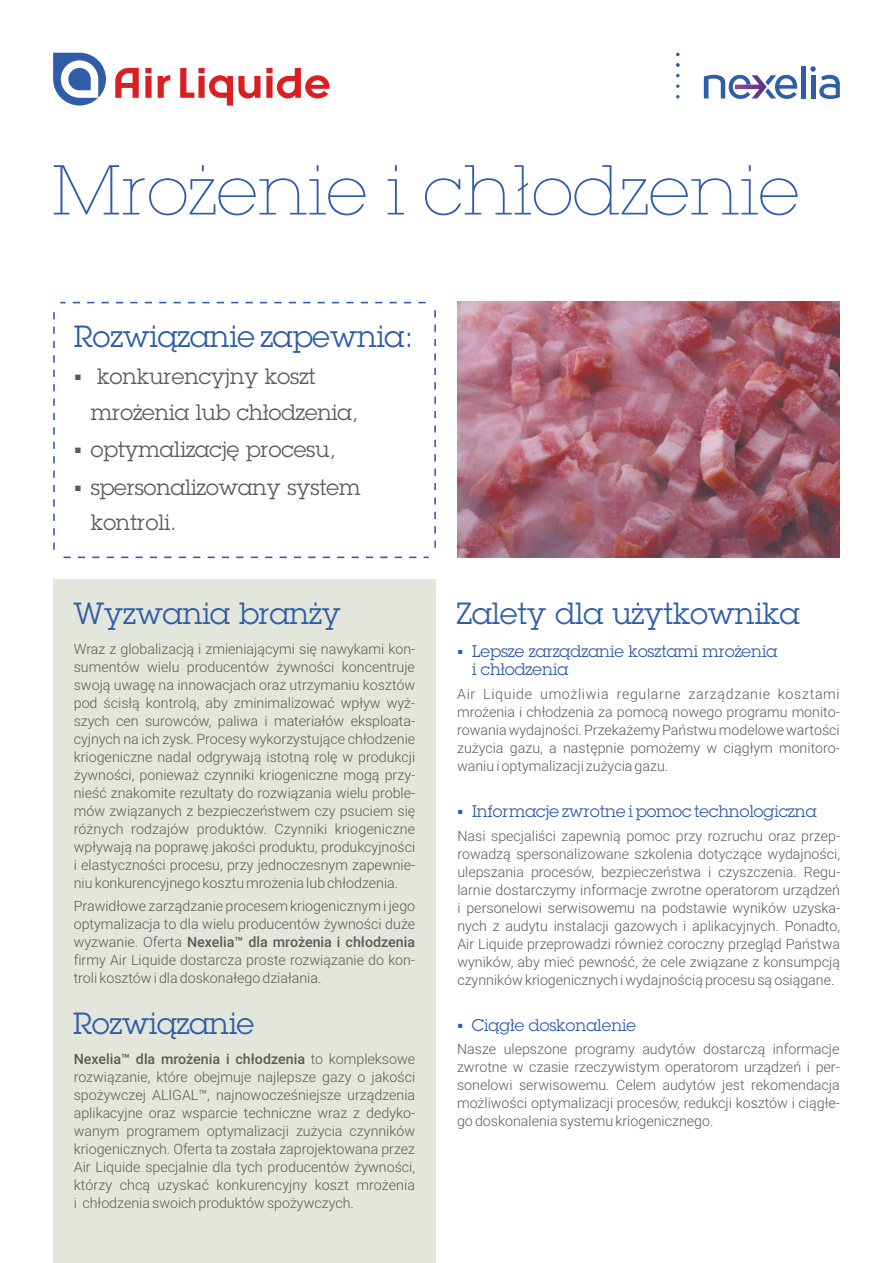
<style>
.page{position:relative;width:893px;height:1263px;background:#fff}
.page>*{position:absolute;margin:0;border:0;box-sizing:border-box;transform-origin:0 0}
.t1{font:200 69px "Lubalin Graph PCS";color:#2f5da7}
.t2{font:30px "Lubalin Graph PCS";color:#2f5da7}
.t3{font:21.75px/35.2px "Lubalin Graph PCS";color:#5b5b5b}
.t4{font:16.5px/18px "Lubalin Graph PCS";color:#2f5da7}
.t5{font:300 14.25px/18px "Roboto";color:#5b5b5b;text-align:justify}
.s1{font-weight:500}
</style>
<div class="page">
<div style="left:53px;top:579px;width:383px;height:684px;background:#e3e6db"></div>
<svg style="left:53px;top:312px;width:2px;height:238px"></svg>
<svg style="left:64px;top:556px;width:365px;height:2px"></svg>
<svg style="left:434px;top:310px;width:2px;height:238px"></svg>
<svg style="left:60px;top:302px;width:366px;height:1px"></svg>
<img style="left:457px;top:302px;width:383px;height:255px">
<svg style="left:53px;top:53px;width:53px;height:53px"></svg>
<svg style="left:158px;top:75px;width:12px;height:23px"></svg>
<svg style="left:145px;top:68px;width:7px;height:30px"></svg>
<svg style="left:115px;top:68px;width:24px;height:30px"></svg>
<svg style="left:180px;top:68px;width:80px;height:38px"></svg>
<svg style="left:266px;top:68px;width:64px;height:30px"></svg>
<div style="left:801px;top:66px;width:5px;height:32px;background:#2f5da7"></div>
<svg style="left:810px;top:66px;width:30px;height:33px"></svg>
<svg style="left:704px;top:75px;width:93px;height:24px"></svg>
<svg style="left:676px;top:84px;width:3px;height:4px"></svg>
<svg style="left:676px;top:63px;width:3px;height:4px"></svg>
<h1 class="t1" style="left:52px;top:165px;width:749px">Mrożenie i chłodzenie</h1>
<h2 class="t2" style="left:74px;top:325px;width:341px">Rozwiązanie zapewnia:</h2>
<h3 class="t3" style="left:91px;top:361px;width:269px;text-indent:-17px">▪ konkurencyjny koszt mrożenia lub chłodzenia,</h3>
<h3 class="t3" style="left:74px;top:434px;width:264px">▪ optymalizację procesu,</h3>
<h3 class="t3" style="left:91px;top:471px;width:271px;text-indent:-17px">▪ spersonalizowany system kontroli.</h3>
<h2 class="t2" style="left:74px;top:602px;width:269px">Wyzwania branży</h2>
<p class="t5" style="left:74px;top:641px;width:343px">Wraz z globalizacją i zmieniającymi się nawykami kon&shy;sumentów wielu producentów żywności koncentruje swoją uwagę na innowacjach oraz utrzymaniu kosztów pod ścisłą kontrolą, aby zminimalizować wpływ wyż&shy;szych cen surowców, paliwa i materiałów eksploata&shy;cyjnych na ich zysk. Procesy wykorzystujące chłodzenie kriogeniczne nadal odgrywają istotną rolę w produkcji żywności, ponieważ czynniki kriogeniczne mogą przy&shy;nieść znakomite rezultaty do rozwiązania wielu proble&shy;mów związanych z bezpieczeństwem czy psuciem się różnych rodzajów produktów. Czynniki kriogeniczne wpływają na poprawę jakości produktu, produkcyjności i elastyczności procesu, przy jednoczesnym zapewnie&shy;niu konkurencyjnego kosztu mrożenia lub chłodzenia.</p>
<p class="t5" style="left:74px;top:899px;width:343px">Prawidłowe zarządzanie procesem kriogenicznym i jego optymalizacja to dla wielu producentów żywności duże wyzwanie. Oferta <span class="s1">Nexelia™ dla mrożenia i chłodzenia </span>firmy Air Liquide dostarcza proste rozwiązanie do kon&shy;troli kosztów i dla doskonałego działania.</p>
<h2 class="t2" style="left:73px;top:1013px;width:183px">Rozwiązanie</h2>
<p class="t5" style="left:74px;top:1052px;width:343px"><span class="s1">Nexelia™ dla mrożenia i chłodzenia</span> to kompleksowe rozwiązanie, które obejmuje najlepsze gazy o jakości spożywczej ALIGAL™, najnowocześniejsze urządzenia aplikacyjne oraz wsparcie techniczne wraz z dedyko&shy;wanym programem optymalizacji zużycia czynników kriogenicznych. Oferta ta została zaprojektowana przez Air Liquide specjalnie dla tych producentów żywności, którzy chcą uzyskać konkurencyjny koszt mrożenia i chłodzenia swoich produktów spożywczych.</p>
<h2 class="t2" style="left:456px;top:602px;width:345px">Zalety dla użytkownika</h2>
<p class="t4" style="left:472px;top:644px;width:307px;text-indent:-15px">▪ Lepsze zarządzanie kosztami mrożenia i chłodzenia</p>
<p class="t5" style="left:457px;top:686px;width:384px">Air Liquide umożliwia regularne zarządzanie kosztami mrożenia i chłodzenia za pomocą nowego programu monito&shy;rowania wydajności. Przekażemy Państwu modelowe wartości zużycia gazu, a następnie pomożemy w ciągłym monitoro&shy;waniu i optymalizacji zużycia gazu.</p>
<p class="t4" style="left:457px;top:804px;width:361px">▪ Informacje zwrotne i pomoc technologiczna</p>
<p class="t5" style="left:457px;top:828px;width:384px">Nasi specjaliści zapewnią pomoc przy rozruchu oraz przep&shy;rowadzą spersonalizowane szkolenia dotyczące wydajności, ulepszania procesów, bezpieczeństwa i czyszczenia. Regu&shy;larnie dostarczymy informacje zwrotne operatorom urządzeń i personelowi serwisowemu na podstawie wyników uzyska&shy;nych z audytu instalacji gazowych i aplikacyjnych. Ponadto, Air Liquide przeprowadzi również coroczny przegląd Państwa wyników, aby mieć pewność, że cele związane z konsumpcją czynników kriogenicznych i wydajnością procesu są osiągane.</p>
<p class="t4" style="left:457px;top:1018px;width:181px">▪ Ciągłe doskonalenie</p>
<p class="t5" style="left:457px;top:1042px;width:384px">Nasze ulepszone programy audytów dostarczą informacje zwrotne w czasie rzeczywistym operatorom urządzeń i per&shy;sonelowi serwisowemu. Celem audytów jest rekomendacja możliwości optymalizacji procesów, redukcji kosztów i ciągłe&shy;go doskonalenia systemu kriogenicznego.</p>
</div>
